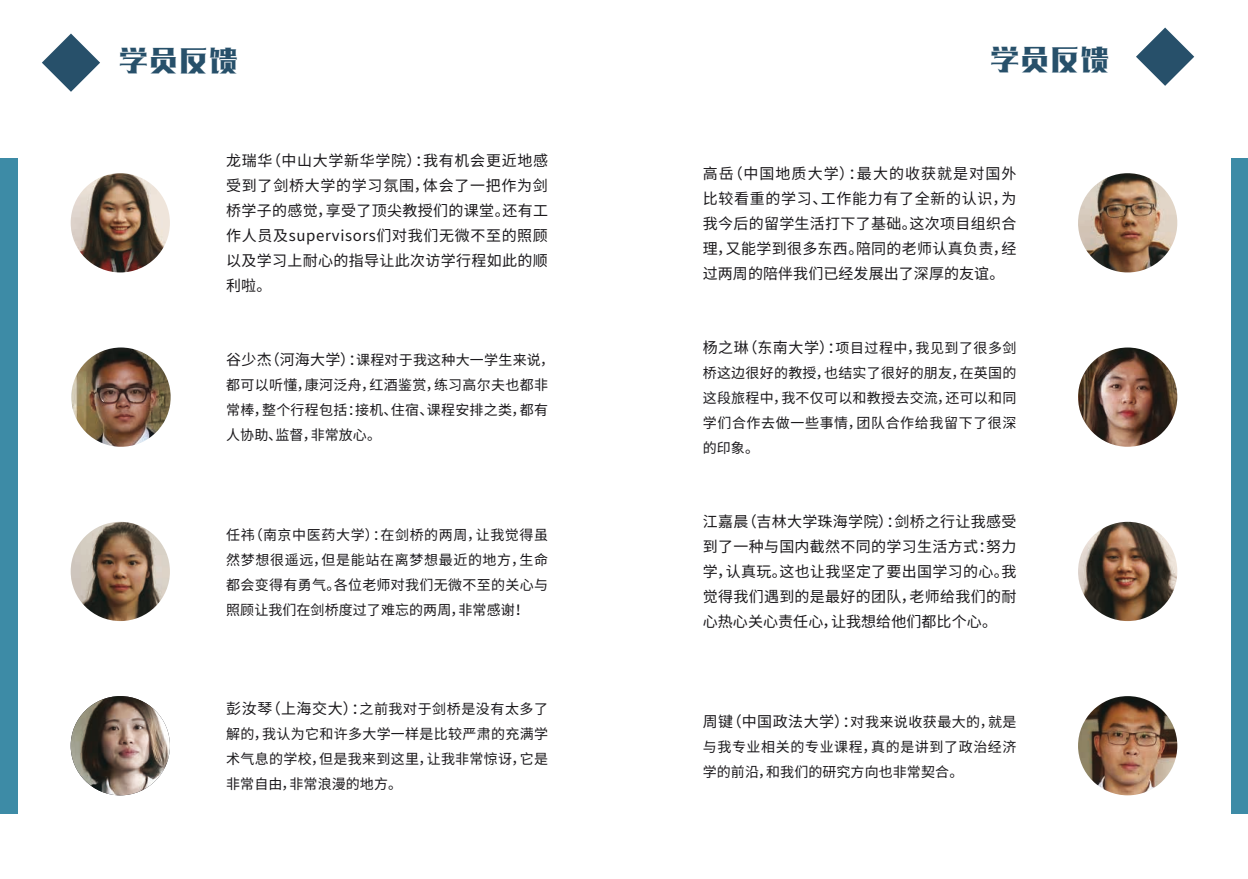
<style>
.page{position:relative;width:1248px;height:879px;background:#fff}
.page>*{position:absolute;margin:0;border:0;box-sizing:border-box;transform-origin:0 0}
.t1{font:30px "MF Yi Hei Noncommercial";color:#27506a}
.t2{font:15px/25px "Source Han Sans CN";letter-spacing:.02em;color:#1a181b;text-align:justify}
.t3{font:14px/25px "Source Han Sans CN";letter-spacing:.02em;color:#1a181b;text-align:justify}
.s1{font-size:15px}
</style>
<div class="page">
<div style="left:1px;top:159px;width:17px;height:655px;background:#3d8ba6"></div>
<div style="left:1231px;top:159px;width:16px;height:655px;background:#3d8ba6"></div>
<svg style="left:42px;top:34px;width:58px;height:58px"></svg>
<svg style="left:1136px;top:28px;width:58px;height:58px"></svg>
<img style="left:71px;top:522px;width:99px;height:99px;border-radius:50px">
<img style="left:71px;top:173px;width:99px;height:99px;border-radius:50px">
<img style="left:1077px;top:522px;width:100px;height:99px;border-radius:50px">
<img style="left:1078px;top:173px;width:100px;height:100px">
<img style="left:1077px;top:347px;width:100px;height:100px;border-radius:50px">
<img style="left:1077px;top:696px;width:100px;height:99px;border-radius:50px">
<img style="left:71px;top:696px;width:99px;height:99px;border-radius:50px">
<img style="left:71px;top:347px;width:100px;height:100px">
<h1 class="t1" style="left:118px;top:46px;width:121px">学员反馈</h1>
<h1 class="t1" style="left:989px;top:44px;width:121px">学员反馈</h1>
<p class="t2" style="left:226px;top:149px;width:323px">龙瑞华（中山大学新华学院）：我有机会更近地感受到了剑桥大学的学习氛围，体会了一把作为剑桥学子的感觉，享受了顶尖教授们的课堂。还有工作人员及supervisors们对我们无微不至的照顾以及学习上耐心的指导让此次访学行程如此的顺利啦。</p>
<p class="t3" style="left:226px;top:348px;width:329px;text-align:left"><span class="s1">谷少杰（河海大学）：</span>课程对于我这种大一学生来说，都可以听懂，康河泛舟，红酒鉴赏，练习高尔夫也都非常棒，整个行程包括：接机、住宿、课程安排之类，都有人协助、监督，非常放心。</p>
<p class="t3" style="left:226px;top:522px;width:323px">任祎（南京中医药大学）：在剑桥的两周，让我觉得虽然梦想很遥远，但是能站在离梦想最近的地方，生命都会变得有勇气。各位老师对我们无微不至的关心与照顾让我们在剑桥度过了难忘的两周，非常感谢！</p>
<p class="t3" style="left:226px;top:696px;width:323px"><span class="s1">彭汝琴（上海交大）：</span>之前我对于剑桥是没有太多了解的，我认为它和许多大学一样是比较严肃的充满学术气息的学校，但是我来到这里，让我非常惊讶，它是非常自由，非常浪漫的地方。</p>
<p class="t2" style="left:702px;top:161px;width:315px">高岳（中国地质大学）：最大的收获就是对国外比较看重的学习、工作能力有了全新的认识，为我今后的留学生活打下了基础。这次项目组织合理，又能学到很多东西。陪同的老师认真负责，经过两周的陪伴我们已经发展出了深厚的友谊。</p>
<p class="t3" style="left:702px;top:336px;width:315px"><span class="s1">杨之琳（东南大学）：</span>项目过程中，我见到了很多剑桥这边很好的教授，也结实了很好的朋友，在英国的这段旅程中，我不仅可以和教授去交流，还可以和同学们合作去做一些事情，团队合作给我留下了很深的印象。</p>
<p class="t2" style="left:702px;top:510px;width:315px">江嘉晨（吉林大学珠海学院）：剑桥之行让我感受到了一种与国内截然不同的学习生活方式：努力学，认真玩。这也让我坚定了要出国学习的心。我觉得我们遇到的是最好的团队，老师给我们的耐心热心关心责任心，让我想给他们都比个心。</p>
<p class="t3" style="left:702px;top:709px;width:315px"><span class="s1">周键（中国政法大学）：</span>对我来说收获最大的，就是与我专业相关的专业课程，真的是讲到了政治经济学的前沿，和我们的研究方向也非常契合。</p>
</div>
